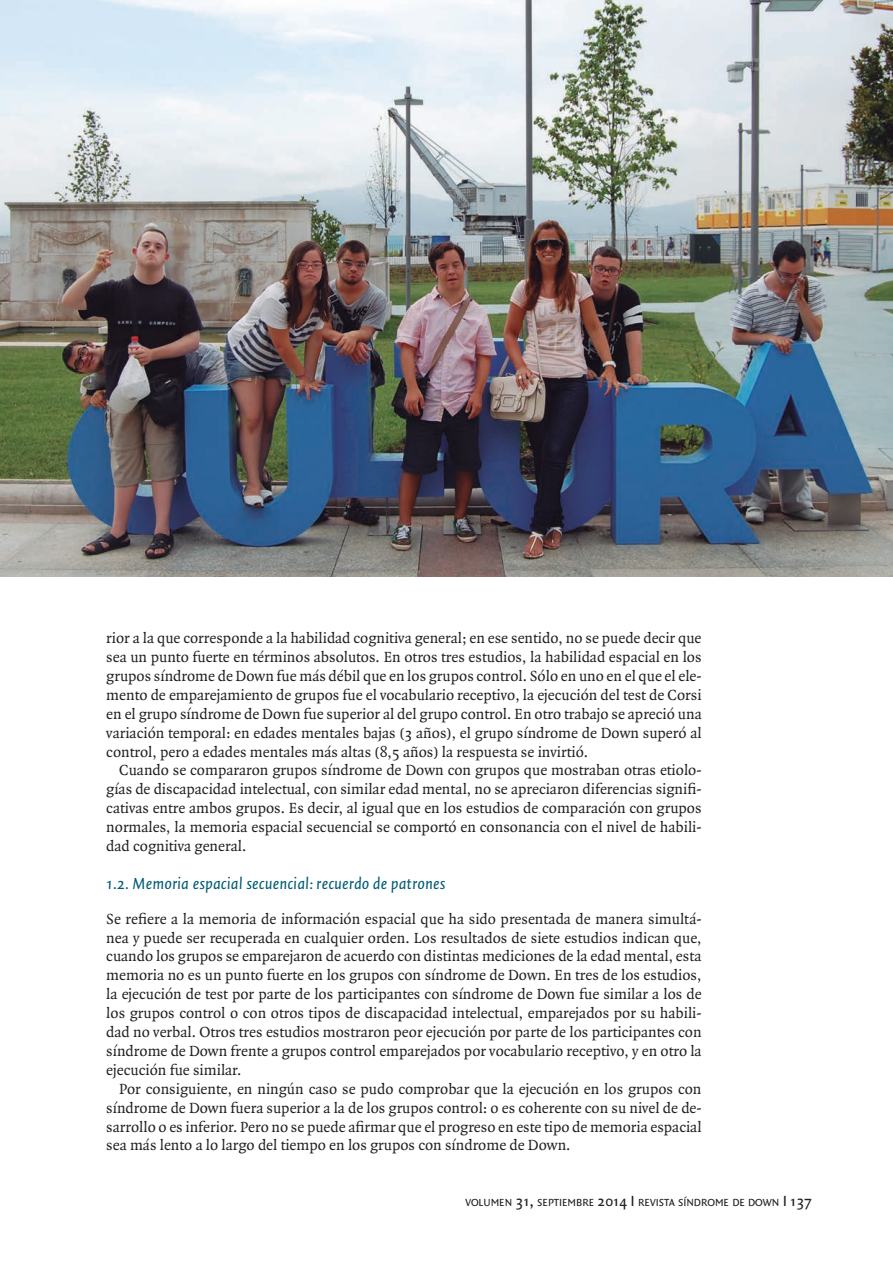
<style>
.page{position:relative;width:893px;height:1263px;background:#fff}
.page>*{position:absolute;margin:0;border:0;box-sizing:border-box;transform-origin:0 0}
.Título_3{font:italic 17.25px "Quadraat Sans";color:#005a74}
.Estilo_t3_sin_meter{font:15.75px/18.9px "Quadraat";color:#231f20;text-align:justify}
.Normal_metido_t3{font:15.75px/18.9px "Quadraat";color:#231f20;text-align:justify}
.t1{font:10.95px "Quadraat Sans";color:#231f20}
.s1{font-size:15.75px}
</style>
<div class="page">
<img style="left:0;top:0;width:893px;height:576px">
<p class="Estilo_t3_sin_meter" style="left:106px;top:629px;width:597px">rior a la que corresponde a la habilidad cognitiva general; en ese sentido, no se puede decir que sea un punto fuerte en términos absolutos. En otros tres estudios, la habilidad espacial en los grupos síndrome de Down fue más débil que en los grupos control. Sólo en uno en el que el ele&shy;mento de emparejamiento de grupos fue el vocabulario receptivo, la ejecución del test de Corsi en el grupo síndrome de Down fue superior al del grupo control. En otro trabajo se apreció una variación temporal: en edades mentales bajas (3 años), el grupo síndrome de Down superó al control, pero a edades mentales más altas (8,5 años) la respuesta se invirtió.</p>
<p class="Normal_metido_t3" style="left:106px;top:761px;width:597px;text-indent:13px">Cuando se compararon grupos síndrome de Down con grupos que mostraban otras etiolo&shy;gías de discapacidad intelectual, con similar edad mental, no se apreciaron diferencias signifi&shy;cativas entre ambos grupos. Es decir, al igual que en los estudios de comparación con grupos normales, la memoria espacial secuencial se comportó en consonancia con el nivel de habili&shy;dad cognitiva general.</p>
<p class="Título_3" style="left:106px;top:874px;width:341px">1.2. Memoria espacial secuencial: recuerdo de patrones</p>
<p class="Estilo_t3_sin_meter" style="left:106px;top:910px;width:597px">Se refiere a la memoria de información espacial que ha sido presentada de manera simultá&shy;nea y puede ser recuperada en cualquier orden. Los resultados de siete estudios indican que, cuando los grupos se emparejaron de acuerdo con distintas mediciones de la edad mental, esta memoria no es un punto fuerte en los grupos con síndrome de Down. En tres de los estudios, la ejecución de test por parte de los participantes con síndrome de Down fue similar a los de los grupos control o con otros tipos de discapacidad intelectual, emparejados por su habili&shy;dad no verbal. Otros tres estudios mostraron peor ejecución por parte de los participantes con síndrome de Down frente a grupos control emparejados por vocabulario receptivo, y en otro la ejecución fue similar.</p>
<p class="Normal_metido_t3" style="left:106px;top:1080px;width:597px;text-indent:13px">Por consiguiente, en ningún caso se pudo comprobar que la ejecución en los grupos con síndrome de Down fuera superior a la de los grupos control: o es coherente con su nivel de de&shy;sarrollo o es inferior. Pero no se puede afirmar que el progreso en este tipo de memoria espacial sea más lento a lo largo del tiempo en los grupos con síndrome de Down.</p>
<p class="t1" style="left:465px;top:1196px;width:348px">VOLUMEN <span class="s1">31,</span> SEPTIEMBRE <span class="s1">2014 I</span> REVISTA SÍNDROME DE DOWN <span class="s1">I 137</span></p>
</div>
